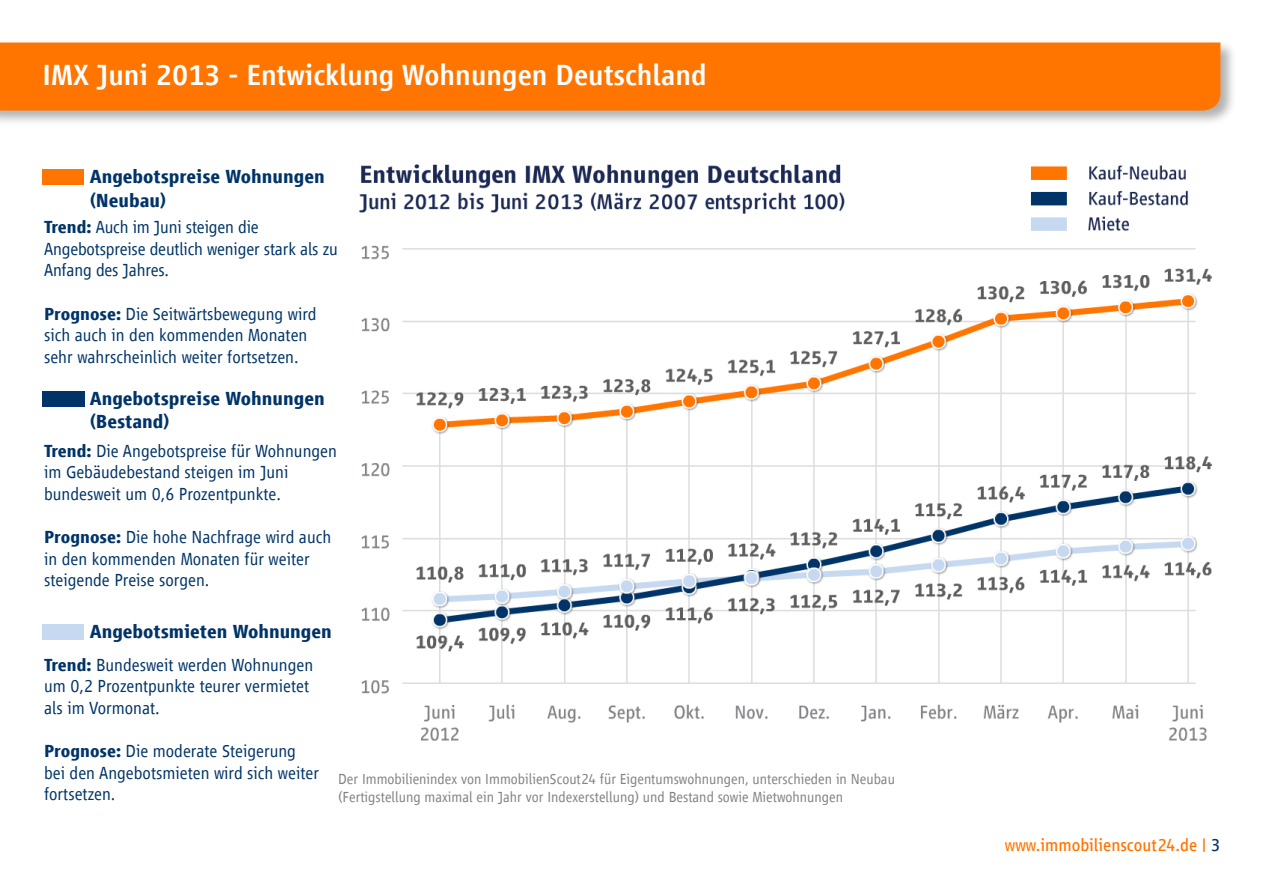
<style>
.page{position:relative;width:1263px;height:893px;background:#fff}
.page>*{position:absolute;margin:0;border:0;box-sizing:border-box;transform-origin:0 0}
.TitlePage{font:500 30px "Scout Vialog";color:#fff}
.t1{font:700 19.5px/23.4px "Scout Vialog";color:#003468}
.t2{font:300 18px/21.6px "Scout Vialog";color:#003468}
.t3{font:18px "Scout Vialog";color:#ff7500}
.t4{font:300 15px/18px "Scout Vialog";color:#828282}
.s1{font-weight:700}
.s2{color:#003468}
</style>
<div class="page">
<div style="left:0;top:40px;width:1236px;height:87px;background:#231f20;opacity:.35"></div>
<div style="left:0;top:43px;width:1220px;height:68px;background:#ff7500"></div>
<svg style="left:43px;top:169px;width:41px;height:16px"></svg>
<svg style="left:43px;top:624px;width:41px;height:16px"></svg>
<svg style="left:43px;top:391px;width:42px;height:16px"></svg>
<img style="left:359px;top:164px;width:853px;height:577px">
<p class="TitlePage" style="left:43px;top:59px;width:666px">IMX Juni 2013 - Entwicklung Wohnungen Deutschland</p>
<p class="t1" style="left:90px;top:165px;width:237px">Angebotspreise Wohnungen (Neubau)</p>
<p class="t2" style="left:44px;top:216px;width:295px"><span class="s1">Trend:</span> Auch im Juni steigen die<br>Angebotspreise deutlich weniger stark als zu<br>Anfang des Jahres.</p>
<p class="t2" style="left:44px;top:303px;width:274px"><span class="s1">Prognose:</span> Die Seitwärtsbewegung wird sich auch in den kommenden Monaten sehr wahrscheinlich weiter fortsetzen.</p>
<p class="t1" style="left:90px;top:387px;width:237px">Angebotspreise Wohnungen (Bestand)</p>
<p class="t2" style="left:44px;top:440px;width:294px"><span class="s1">Trend:</span> Die Angebotspreise für Wohnungen im Gebäudebestand steigen im Juni bundesweit um 0,6 Prozentpunkte.</p>
<p class="t2" style="left:44px;top:526px;width:289px"><span class="s1">Prognose:</span> Die hohe Nachfrage wird auch in den kommenden Monaten für weiter steigende Preise sorgen.</p>
<p class="t1" style="left:90px;top:620px;width:244px">Angebotsmieten Wohnungen</p>
<p class="t2" style="left:44px;top:654px;width:271px"><span class="s1">Trend:</span> Bundesweit werden Wohnungen um 0,2 Prozentpunkte teurer vermietet als im Vormonat.</p>
<p class="t2" style="left:44px;top:740px;width:276px"><span class="s1">Prognose:</span> Die moderate Steigerung bei den Angebotsmieten wird sich weiter fortsetzen.</p>
<p class="t4" style="left:338px;top:770px;width:558px">Der Immobilienindex von ImmobilienScout24 für Eigentumswohnungen, unterschieden in Neubau (Fertigstellung maximal ein Jahr vor Indexerstellung) und Bestand sowie Mietwohnungen</p>
<p class="t3" style="left:1005px;top:835px;width:217px">www.immobilienscout24.de | <span class="s2">3</span></p>
</div>
